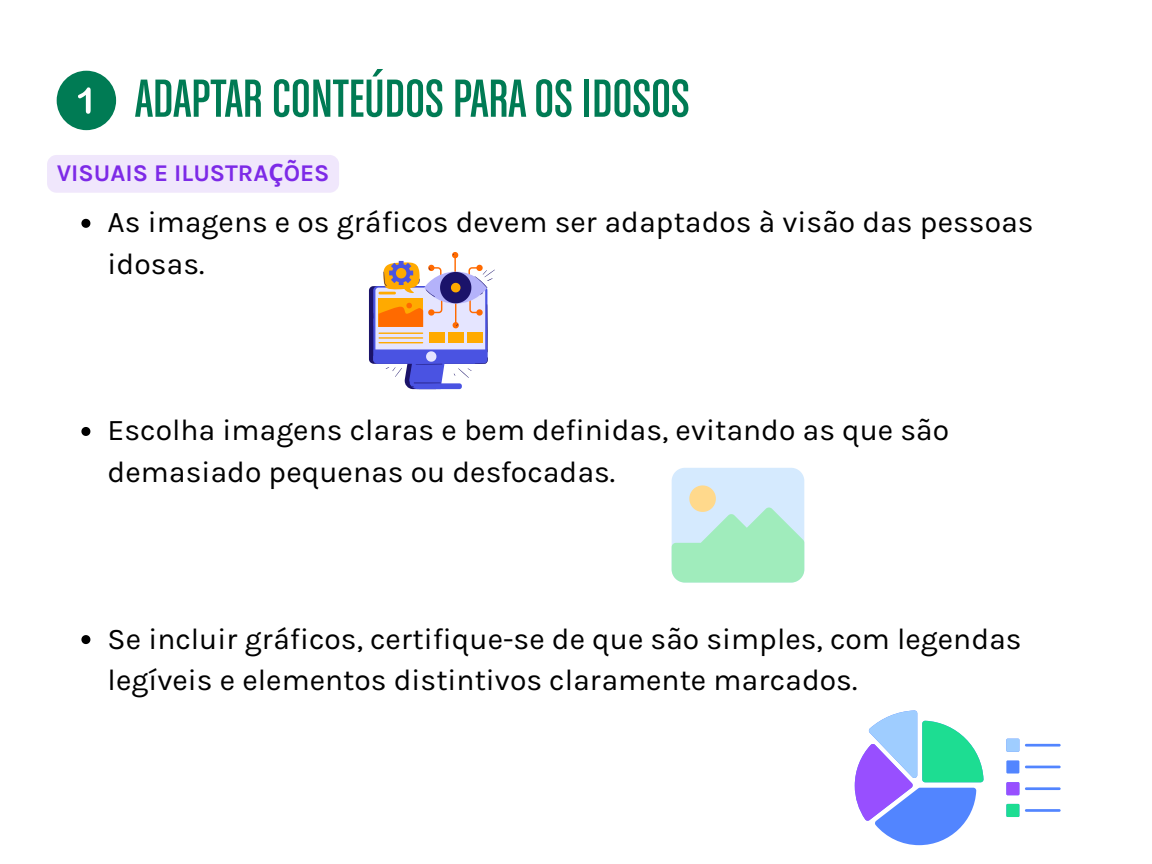
<style>
.page{position:relative;width:1152px;height:864px;background:#fff}
.page>*{position:absolute;margin:0;border:0;box-sizing:border-box;transform-origin:0 0}
.t1{font:57px "Chalet Comprime Cologne Eighty";color:#007b54}
.t2{font:30px/41.7px "Karla";color:#000}
.t3{font:700 24px "Karla";color:#7d2ae7}
.s1{font-family:"Noto Sans"}
</style>
<div class="page">
<svg style="left:369px;top:252px;width:124px;height:137px"></svg>
<svg style="left:81px;top:219px;width:9px;height:9px"></svg>
<svg style="left:81px;top:427px;width:9px;height:9px"></svg>
<svg style="left:81px;top:635px;width:9px;height:9px"></svg>
<svg style="left:672px;top:468px;width:132px;height:115px;background:#bdeada"></svg>
<svg style="left:855px;top:710px;width:206px;height:135px"></svg>
<div style="left:47px;top:155px;width:292px;height:38px;background:#f0e7fc;border-radius:9px"></div>
<div style="left:57px;top:71px;width:59px;height:59px;background:#007b54;border-radius:50%"></div>
<svg style="left:78px;top:87px;width:13px;height:27px"></svg>
<p class="t1" style="left:135px;top:77px;width:556px">ADAPTAR CONTEÚDOS PARAOS IDOSOS</p>
<p class="t3" style="left:57px;top:159px;width:274px">VISUAIS E ILUSTRA<span class="s1">Ç</span>ÕES</p>
<p class="t2" style="left:108px;top:202px;width:927px">As imagens e os gráficos devem ser adaptados à visão das pessoas idosas.</p>
<h1 class="t2" style="left:108px;top:410px;width:843px">Escolha imagens claras e bem definidas, evitando as que são demasiado pequenas ou desfocadas.</h1>
<p class="t2" style="left:108px;top:618px;width:916px">Se incluir gráficos, certifique-se de que são simples, com legendas legíveis e elementos distintivos claramente marcados.</p>
</div>
